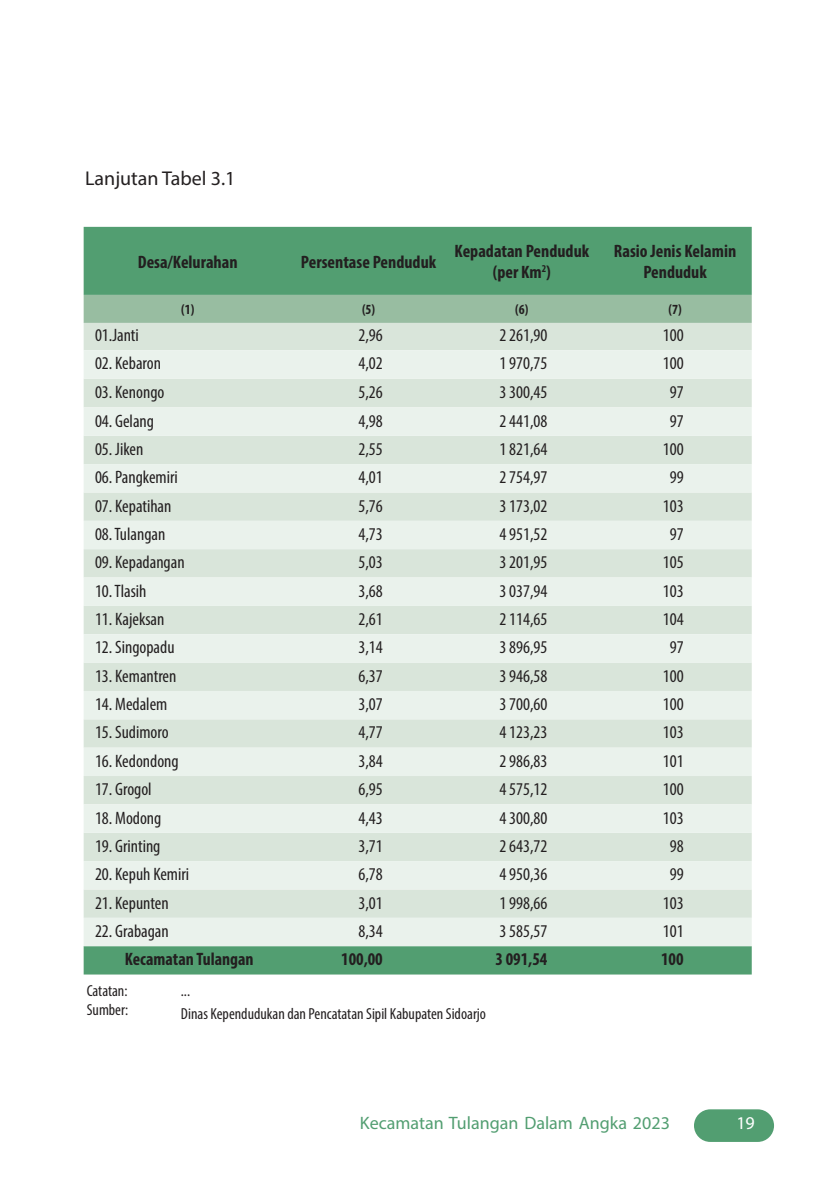
<style>
.page{position:relative;width:840px;height:1191px;background:#fff}
.page>*{position:absolute;margin:0;border:0;box-sizing:border-box;transform-origin:0 0}
.t1{font:20px "Myriad Pro";color:#231f20}
.isi_tabel{font:condensed 18px "Myriad Pro";color:#231f20}
.stub{font:condensed 18px "Myriad Pro";color:#231f20}
.judul_kolom{font:700 condensed 18px/21.6px "Myriad Pro";color:#231f20;text-align:center}
.Konten_Total{font:700 condensed 18px "Myriad Pro";color:#231f20}
.t2{font:18px "Myriad Pro";color:#529e71}
.t3{font:18px "Myriad Pro";color:#fff}
.sumber_catatan{font:condensed 16px "Myriad Pro";color:#231f20}
.Nomor_Kolom{font:700 condensed 14px "Myriad Pro";color:#231f20}
</style>
<div class="page">
<div style="left:693px;top:1109px;width:80px;height:33px;background:#529e71;border-radius:16px"></div>
<div style="left:84px;top:227px;width:667px;height:747px;background:#529e71"></div>
<div style="left:84px;top:295px;width:667px;height:28px;background:#98bda1"></div>
<div style="left:84px;top:323px;width:667px;height:27px;background:#d9e5da"></div>
<svg style="left:84px;top:350px;width:667px;height:596px;fill:#eaf2ec"></svg>
<p class="t1" style="left:85px;top:166px;width:152px">Lanjutan Tabel 3.1</p>
<p class="judul_kolom" style="left:138px;top:250px;width:101px">Desa/Kelurahan</p>
<p class="judul_kolom" style="left:301px;top:250px;width:137px">Persentase Penduduk</p>
<p class="judul_kolom" style="left:454px;top:240px;width:136px">Kepadatan Penduduk (per Km<sup>2</sup>)</p>
<p class="judul_kolom" style="left:613px;top:240px;width:124px">Rasio Jenis Kelamin<br>Penduduk</p>
<p class="Nomor_Kolom" style="left:181px;top:301px;width:15px">(1)</p>
<p class="Nomor_Kolom" style="left:362px;top:301px;width:15px">(5)</p>
<p class="Nomor_Kolom" style="left:515px;top:301px;width:15px">(6)</p>
<p class="Nomor_Kolom" style="left:668px;top:301px;width:15px">(7)</p>
<p class="stub" style="left:95px;top:324px;width:45px">01.Janti</p>
<p class="isi_tabel" style="left:358px;top:324px;width:26px">2,96</p>
<p class="isi_tabel" style="left:499px;top:324px;width:49px">2 261,90</p>
<p class="isi_tabel" style="left:662px;top:324px;width:22px">100</p>
<p class="stub" style="left:95px;top:352px;width:67px">02. Kebaron</p>
<p class="isi_tabel" style="left:358px;top:352px;width:26px">4,02</p>
<p class="isi_tabel" style="left:499px;top:352px;width:49px">1 970,75</p>
<p class="isi_tabel" style="left:662px;top:352px;width:22px">100</p>
<p class="stub" style="left:95px;top:381px;width:71px">03. Kenongo</p>
<p class="isi_tabel" style="left:358px;top:381px;width:26px">5,26</p>
<p class="isi_tabel" style="left:499px;top:381px;width:49px">3 300,45</p>
<p class="isi_tabel" style="left:669px;top:381px;width:15px">97</p>
<p class="stub" style="left:95px;top:410px;width:61px">04. Gelang</p>
<p class="isi_tabel" style="left:358px;top:410px;width:26px">4,98</p>
<p class="isi_tabel" style="left:499px;top:410px;width:49px">2 441,08</p>
<p class="isi_tabel" style="left:669px;top:410px;width:15px">97</p>
<p class="stub" style="left:95px;top:438px;width:50px">05. Jiken</p>
<p class="isi_tabel" style="left:358px;top:438px;width:26px">2,55</p>
<p class="isi_tabel" style="left:499px;top:438px;width:49px">1 821,64</p>
<p class="isi_tabel" style="left:662px;top:438px;width:22px">100</p>
<p class="stub" style="left:95px;top:466px;width:84px">06. Pangkemiri</p>
<p class="isi_tabel" style="left:358px;top:466px;width:26px">4,01</p>
<p class="isi_tabel" style="left:499px;top:466px;width:49px">2 754,97</p>
<p class="isi_tabel" style="left:669px;top:466px;width:15px">99</p>
<p class="stub" style="left:95px;top:495px;width:78px">07. Kepatihan</p>
<p class="isi_tabel" style="left:358px;top:495px;width:26px">5,76</p>
<p class="isi_tabel" style="left:499px;top:495px;width:49px">3 173,02</p>
<p class="isi_tabel" style="left:662px;top:495px;width:22px">103</p>
<p class="stub" style="left:95px;top:523px;width:72px">08. Tulangan</p>
<p class="isi_tabel" style="left:358px;top:523px;width:26px">4,73</p>
<p class="isi_tabel" style="left:499px;top:523px;width:49px">4 951,52</p>
<p class="isi_tabel" style="left:669px;top:523px;width:15px">97</p>
<p class="stub" style="left:95px;top:551px;width:91px">09. Kepadangan</p>
<p class="isi_tabel" style="left:358px;top:551px;width:26px">5,03</p>
<p class="isi_tabel" style="left:499px;top:551px;width:49px">3 201,95</p>
<p class="isi_tabel" style="left:662px;top:551px;width:22px">105</p>
<p class="stub" style="left:95px;top:580px;width:53px">10. Tlasih</p>
<p class="isi_tabel" style="left:358px;top:580px;width:26px">3,68</p>
<p class="isi_tabel" style="left:499px;top:580px;width:49px">3 037,94</p>
<p class="isi_tabel" style="left:662px;top:580px;width:22px">103</p>
<p class="stub" style="left:95px;top:608px;width:71px">11. Kajeksan</p>
<p class="isi_tabel" style="left:358px;top:608px;width:26px">2,61</p>
<p class="isi_tabel" style="left:499px;top:608px;width:49px">2 114,65</p>
<p class="isi_tabel" style="left:662px;top:608px;width:22px">104</p>
<p class="stub" style="left:95px;top:636px;width:81px">12. Singopadu</p>
<p class="isi_tabel" style="left:358px;top:636px;width:26px">3,14</p>
<p class="isi_tabel" style="left:499px;top:636px;width:49px">3 896,95</p>
<p class="isi_tabel" style="left:669px;top:636px;width:15px">97</p>
<p class="stub" style="left:95px;top:665px;width:83px">13. Kemantren</p>
<p class="isi_tabel" style="left:358px;top:665px;width:26px">6,37</p>
<p class="isi_tabel" style="left:499px;top:665px;width:49px">3 946,58</p>
<p class="isi_tabel" style="left:662px;top:665px;width:22px">100</p>
<p class="stub" style="left:95px;top:693px;width:74px">14. Medalem</p>
<p class="isi_tabel" style="left:358px;top:693px;width:26px">3,07</p>
<p class="isi_tabel" style="left:499px;top:693px;width:49px">3 700,60</p>
<p class="isi_tabel" style="left:662px;top:693px;width:22px">100</p>
<p class="stub" style="left:95px;top:721px;width:75px">15. Sudimoro</p>
<p class="isi_tabel" style="left:358px;top:721px;width:26px">4,77</p>
<p class="isi_tabel" style="left:499px;top:721px;width:49px">4 123,23</p>
<p class="isi_tabel" style="left:662px;top:721px;width:22px">103</p>
<p class="stub" style="left:95px;top:750px;width:85px">16. Kedondong</p>
<p class="isi_tabel" style="left:358px;top:750px;width:26px">3,84</p>
<p class="isi_tabel" style="left:499px;top:750px;width:49px">2 986,83</p>
<p class="isi_tabel" style="left:662px;top:750px;width:22px">101</p>
<p class="stub" style="left:95px;top:778px;width:58px">17. Grogol</p>
<p class="isi_tabel" style="left:358px;top:778px;width:26px">6,95</p>
<p class="isi_tabel" style="left:499px;top:778px;width:49px">4 575,12</p>
<p class="isi_tabel" style="left:662px;top:778px;width:22px">100</p>
<p class="stub" style="left:95px;top:806px;width:68px">18. Modong</p>
<p class="isi_tabel" style="left:358px;top:806px;width:26px">4,43</p>
<p class="isi_tabel" style="left:499px;top:806px;width:49px">4 300,80</p>
<p class="isi_tabel" style="left:662px;top:806px;width:22px">103</p>
<p class="stub" style="left:95px;top:835px;width:67px">19. Grinting</p>
<p class="isi_tabel" style="left:358px;top:835px;width:26px">3,71</p>
<p class="isi_tabel" style="left:499px;top:835px;width:49px">2 643,72</p>
<p class="isi_tabel" style="left:669px;top:835px;width:15px">98</p>
<p class="stub" style="left:95px;top:863px;width:96px">20. Kepuh Kemiri</p>
<p class="isi_tabel" style="left:358px;top:863px;width:26px">6,78</p>
<p class="isi_tabel" style="left:499px;top:863px;width:49px">4 950,36</p>
<p class="isi_tabel" style="left:669px;top:863px;width:15px">99</p>
<p class="stub" style="left:95px;top:891px;width:75px">21. Kepunten</p>
<p class="isi_tabel" style="left:358px;top:891px;width:26px">3,01</p>
<p class="isi_tabel" style="left:499px;top:891px;width:49px">1 998,66</p>
<p class="isi_tabel" style="left:662px;top:891px;width:22px">103</p>
<p class="stub" style="left:95px;top:920px;width:75px">22. Grabagan</p>
<p class="isi_tabel" style="left:358px;top:920px;width:26px">8,34</p>
<p class="isi_tabel" style="left:499px;top:920px;width:49px">3 585,57</p>
<p class="isi_tabel" style="left:662px;top:920px;width:22px">101</p>
<p class="Konten_Total" style="left:125px;top:948px;width:130px">Kecamatan Tulangan</p>
<p class="Konten_Total" style="left:341px;top:948px;width:43px">100,00</p>
<p class="Konten_Total" style="left:495px;top:948px;width:53px">3 091,54</p>
<p class="Konten_Total" style="left:660px;top:948px;width:24px">100</p>
<p class="sumber_catatan" style="left:87px;top:980px;width:42px">Catatan:</p>
<p class="sumber_catatan" style="left:181px;top:980px;width:11px">...</p>
<p class="sumber_catatan" style="left:87px;top:1000px;width:43px">Sumber:</p>
<p class="sumber_catatan" style="left:181px;top:1004px;width:306px">Dinas Kependudukan dan Pencatatan Sipil Kabupaten Sidoarjo</p>
<p class="t2" style="left:360px;top:1112px;width:311px">Kecamatan Tulangan Dalam Angka 2023</p>
<p class="t3" style="left:736px;top:1112px;width:20px">19</p>
</div>
